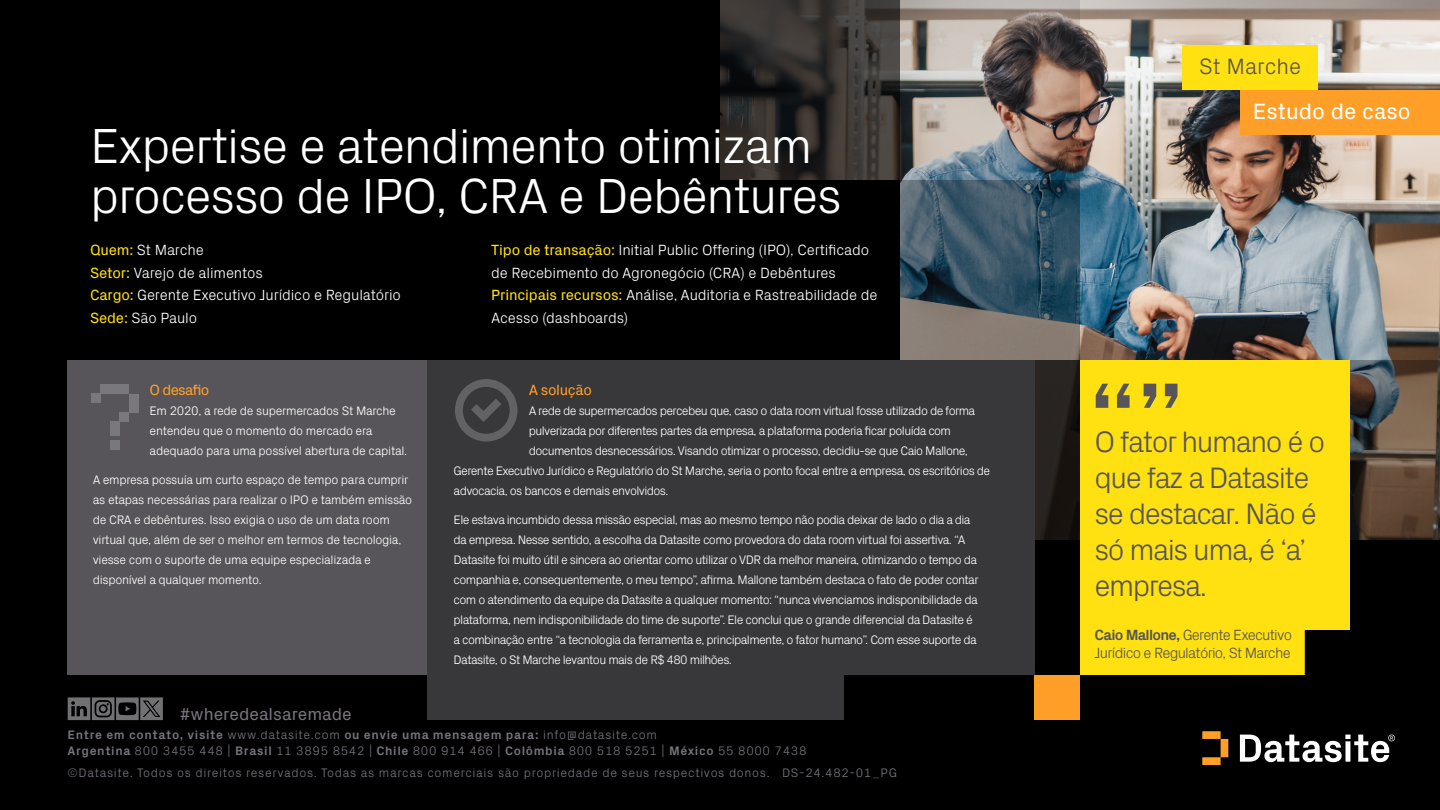
<style>
.page{position:relative;width:1440px;height:810px;background:#fff}
.page>*{position:absolute;margin:0;border:0;box-sizing:border-box;transform-origin:0 0}
.t1{font:300 50px/50px "Px Grotesk";letter-spacing:-.025em;color:#fff}
.t2{font:300 30px/36px "Px Grotesk";letter-spacing:-.05em;color:#575559}
.t3{font:22.5px "Px Grotesk";color:#fff}
.t4{font:300 22.5px "Px Grotesk";color:#575559}
.t5{font:17.5px "Px Grotesk";color:#78737d}
.t6{font:300 15px/22.5px "Px Grotesk";letter-spacing:-.01em;color:#fff}
.t7{font:300 15px/18.8px "Px Grotesk";letter-spacing:-.05em;color:#575559}
.t8{font:15px "Px Grotesk";letter-spacing:-.025em;color:#ff9f27}
.t9{font:300 12.5px/20px "Px Grotesk";letter-spacing:-.05em;color:#fff}
.t10{font:300 12.5px/20px "Px Grotesk";letter-spacing:-.025em;color:#fff}
.t11{font:300 12.5px/16.2px "Px Grotesk";letter-spacing:.05em;color:#78737d}
.s1{font-weight:400;color:#ffe010}
.s2{font-weight:700}
</style>
<div class="page">
<div style="left:0;top:0;width:180px;height:180px;background:#000"></div>
<div style="left:0;top:180px;width:180px;height:180px;background:#000"></div>
<div style="left:0;top:360px;width:180px;height:180px;background:#000"></div>
<div style="left:0;top:540px;width:180px;height:180px;background:#000"></div>
<div style="left:0;top:720px;width:180px;height:90px;background:#000"></div>
<div style="left:180px;top:0;width:180px;height:180px;background:#000"></div>
<div style="left:180px;top:180px;width:180px;height:180px;background:#000"></div>
<div style="left:180px;top:540px;width:180px;height:180px;background:#000"></div>
<div style="left:180px;top:720px;width:180px;height:90px;background:#000"></div>
<div style="left:360px;top:0;width:180px;height:180px;background:#000"></div>
<div style="left:360px;top:180px;width:180px;height:180px;background:#000"></div>
<div style="left:360px;top:540px;width:180px;height:180px;background:#000"></div>
<div style="left:360px;top:720px;width:180px;height:90px;background:#000"></div>
<div style="left:540px;top:0;width:180px;height:180px;background:#000"></div>
<div style="left:540px;top:180px;width:180px;height:180px;background:#000"></div>
<div style="left:540px;top:720px;width:180px;height:90px;background:#000"></div>
<svg style="left:720px;top:0;width:180px;height:180px;background:#33302d"></svg>
<div style="left:720px;top:180px;width:180px;height:180px;background:#000"></div>
<div style="left:720px;top:540px;width:180px;height:180px;background:#000"></div>
<div style="left:720px;top:720px;width:180px;height:90px;background:#000"></div>
<svg style="left:900px;top:0;width:180px;height:180px;background:#8a827e"></svg>
<svg style="left:900px;top:180px;width:180px;height:180px;background:#4c5d67"></svg>
<svg style="left:1035px;top:360px;width:45px;height:180px;background:#201c19"></svg>
<div style="left:900px;top:540px;width:180px;height:180px;background:#000"></div>
<div style="left:900px;top:720px;width:180px;height:90px;background:#000"></div>
<img style="left:1080px;top:0;width:180px;height:180px">
<img style="left:1080px;top:180px;width:180px;height:180px">
<div style="left:1080px;top:540px;width:180px;height:180px;background:#000"></div>
<div style="left:1080px;top:720px;width:180px;height:90px;background:#000"></div>
<svg style="left:1260px;top:0;width:180px;height:180px;background:#baaba0"></svg>
<svg style="left:1260px;top:180px;width:180px;height:180px;background:#95928f"></svg>
<svg style="left:1350px;top:360px;width:90px;height:180px;background:#594a3d"></svg>
<div style="left:1260px;top:540px;width:180px;height:180px;background:#000"></div>
<div style="left:1260px;top:720px;width:180px;height:90px;background:#000"></div>
<svg style="left:1202px;top:731px;width:26px;height:34px"></svg>
<svg style="left:1240px;top:735px;width:155px;height:27px"></svg>
<svg style="left:68px;top:697px;width:95px;height:23px"></svg>
<div style="left:68px;top:360px;width:967px;height:315px;background:#575559"></div>
<div style="left:1035px;top:675px;width:45px;height:45px;background:#ff9f27"></div>
<div style="left:1080px;top:360px;width:270px;height:315px;background:#ffe010"></div>
<div style="left:1240px;top:90px;width:200px;height:45px;background:#ff9f27"></div>
<div style="left:1183px;top:45px;width:135px;height:45px;background:#ffe010"></div>
<div style="left:428px;top:360px;width:607px;height:315px;background:#383739"></div>
<svg style="left:455px;top:379px;width:63px;height:63px"></svg>
<div style="left:101px;top:384px;width:28px;height:10px;background:#79787c"></div>
<div style="left:110px;top:422px;width:10px;height:14px;background:#79787c"></div>
<div style="left:110px;top:441px;width:10px;height:9px;background:#79787c"></div>
<div style="left:91px;top:394px;width:10px;height:9px;background:#79787c"></div>
<div style="left:120px;top:412px;width:9px;height:10px;background:#79787c"></div>
<div style="left:129px;top:394px;width:9px;height:18px;background:#79787c"></div>
<div style="left:428px;top:675px;width:416px;height:45px;background:#383739"></div>
<svg style="left:1096px;top:384px;width:34px;height:24px"></svg>
<svg style="left:1144px;top:384px;width:34px;height:24px"></svg>
<p class="t1" style="left:90px;top:117px;width:753px">Expertise e atendimento otimizam processo de IPO, CRA e Debêntures</p>
<p class="t6" style="left:90px;top:238px;width:115px"><span class="s1">Quem:</span> St Marche</p>
<p class="t6" style="left:90px;top:260px;width:174px"><span class="s1">Setor:</span> Varejo de alimentos</p>
<p class="t6" style="left:90px;top:283px;width:313px"><span class="s1">Cargo:</span> Gerente Executivo Jurídico e Regulatório</p>
<p class="t6" style="left:90px;top:305px;width:109px"><span class="s1">Sede:</span> São Paulo</p>
<p class="t8" style="left:150px;top:379px;width:61px">O desafio</p>
<p class="t10" style="left:150px;top:400px;width:259px">Em 2020, a rede de supermercados St Marche entendeu que o momento do mercado era adequado para uma possível abertura de capital.</p>
<p class="t10" style="left:93px;top:469px;width:321px">A empresa possuía um curto espaço de tempo para cumprir as etapas necessárias para realizar o IPO e também emissão de CRA e debêntures. Isso exigia o uso de um data room virtual que, além de ser o melhor em termos de tecnologia, viesse com o suporte de uma equipe especializada e disponível a qualquer momento.</p>
<p class="t6" style="left:491px;top:238px;width:379px"><span class="s1">Tipo de transação:</span> Initial Public Offering (IPO), Certificado de Recebimento do Agronegócio (CRA) e Debêntures</p>
<p class="t6" style="left:491px;top:283px;width:388px"><span class="s1">Principais recursos:</span> Análise, Auditoria e Rastreabilidade de<br>Acesso (dashboards)</p>
<p class="t8" style="left:529px;top:379px;width:65px">A solução</p>
<p class="t9" style="left:529px;top:400px;width:448px">A rede de supermercados percebeu que, caso o data room virtual fosse utilizado de forma</p>
<p class="t9" style="left:529px;top:420px;width:424px">pulverizada por diferentes partes da empresa, a plataforma poderia ficar poluída com</p>
<p class="t9" style="left:529px;top:440px;width:441px">documentos desnecessários. Visando otimizar o processo, decidiu-se que Caio Mallone,</p>
<p class="t9" style="left:454px;top:460px;width:538px">Gerente Executivo Jurídico e Regulatório do St Marche, seria o ponto focal entre a empresa, os escritórios de</p>
<p class="t9" style="left:454px;top:480px;width:216px">advocacia, os bancos e demais envolvidos.</p>
<p class="t9" style="left:454px;top:509px;width:527px">Ele estava incumbido dessa missão especial, mas ao mesmo tempo não podia deixar de lado o dia a dia da empresa. Nesse sentido, a escolha da Datasite como provedora do data room virtual foi assertiva. “A Datasite foi muito útil e sincera ao orientar como utilizar o VDR da melhor maneira, otimizando o tempo da companhia e, consequentemente, o meu tempo”, afirma. Mallone também destaca o fato de poder contar com o atendimento da equipe da Datasite a qualquer momento: “nunca vivenciamos indisponibilidade da plataforma, nem indisponibilidade do time de suporte”. Ele conclui que o grande diferencial da Datasite é a combinação entre “a tecnologia da ferramenta e, principalmente, o fator humano”. Com esse suporte da Datasite, o St Marche levantou mais de R$ 480 milhões.</p>
<p class="t5" style="left:180px;top:701px;width:174px">#wheredealsaremade</p>
<p class="t11" style="left:68px;top:725px;width:741px"><span class="s2">Entre em contato, visite</span> www.datasite.com <span class="s2">ou envie uma mensagem para:</span> info@datasite.com<br><span class="s2">Argentina</span> 800 3455 448 | <span class="s2">Brasil</span> 11 3895 8542 | <span class="s2">Chile</span> 800 914 466 | <span class="s2">Colômbia</span> 800 518 5251 | <span class="s2">México</span> 55 8000 7438</p>
<p class="t11" style="left:68px;top:763px;width:831px">©Datasite. Todos os direitos reservados. Todas as marcas comerciais são propriedade de seus respectivos donos. DS-24.482-01_PG</p>
<p class="t4" style="left:1199px;top:50px;width:104px">St Marche</p>
<p class="t3" style="left:1253px;top:95px;width:159px">Estudo de caso</p>
<p class="t2" style="left:1094px;top:421px;width:232px">O fator humano é o que faz a Datasite se destacar. Não é só mais uma, é ‘a’ empresa.</p>
<p class="t7" style="left:1094px;top:624px;width:199px"><span class="s2">Caio Mallone,</span> Gerente Executivo<br>Jurídico e Regulatório, St Marche</p>
</div>
